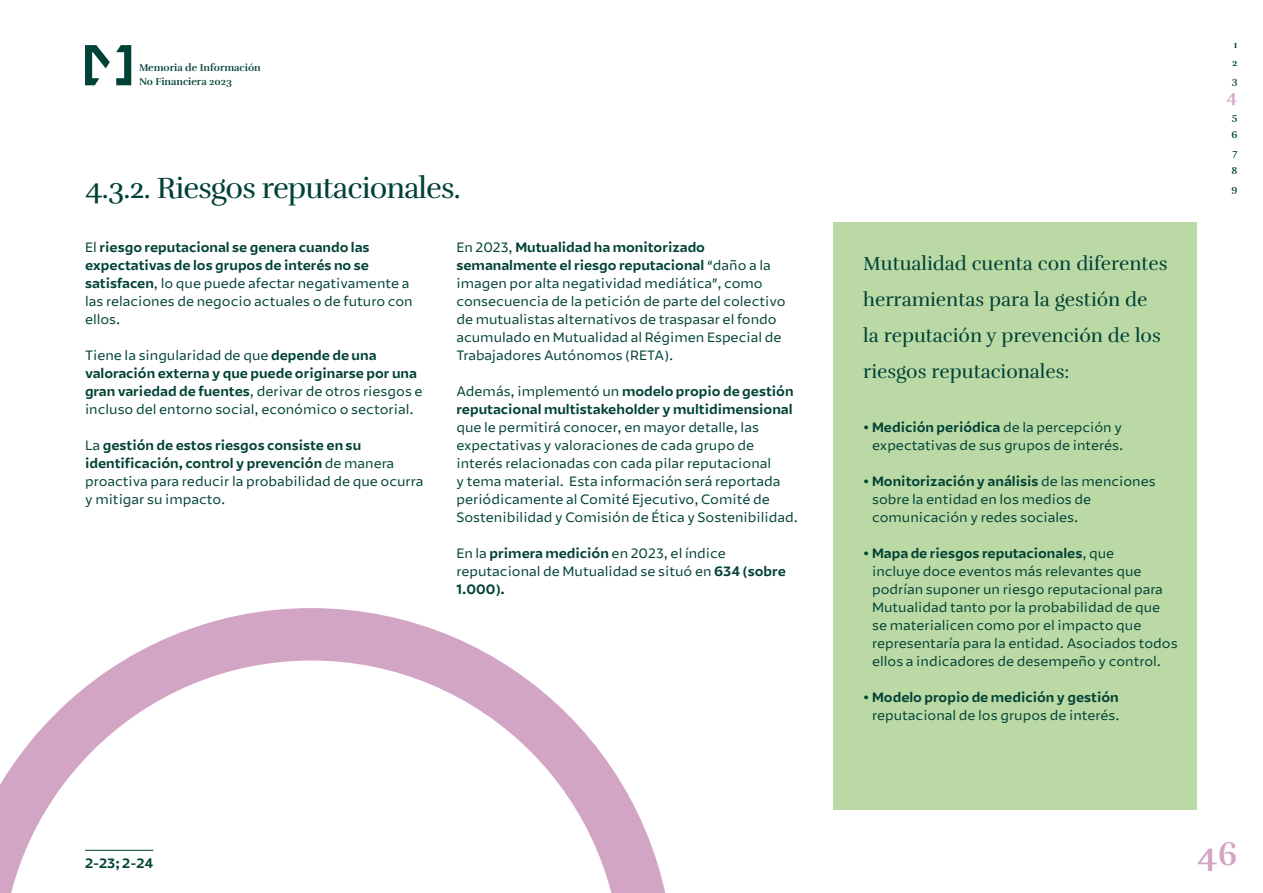
<style>
.page{position:relative;width:1263px;height:893px;background:#fff}
.page>*{position:absolute;margin:0;border:0;box-sizing:border-box;transform-origin:0 0}
.t1{font:700 33.45px "Rufina";color:#d2a5c5}
.t2{font:30px "Rufina";letter-spacing:-.03em;color:#004236}
.t3{font:19.5px/36px "Rufina";color:#004236}
.t4{font:700 18px "Rufina";color:#d2a5c5}
.t5{font:13.5px/18px "Mutualidad";color:#004236}
.t6{font:700 13.5px/18px "Mutualidad";color:#004236}
.t7{font:700 10.2px/18px "Rufina";color:#004236;text-align:justify}
.s1{font-weight:700}
.s2{font-weight:400}
</style>
<div class="page">
<svg style="left:116px;top:45px;width:15px;height:40px"></svg>
<svg style="left:85px;top:45px;width:25px;height:40px"></svg>
<div style="left:833px;top:223px;width:364px;height:586px;background:#bbd9a5"></div>
<svg style="left:0;top:608px;width:665px;height:285px"></svg>
<p class="t7" style="left:139px;top:61px;width:123px;line-height:14.1px">Memoria de Información<br>No Financiera 2023</p>
<h2 class="t2" style="left:85px;top:170px;width:377px">4.3.2. Riesgos reputacionales.</h2>
<p class="t5" style="left:85px;top:238px;width:329px">El <span class="s1">riesgo reputacional se genera cuando las expectativas de los grupos de interés no se satisfacen</span>, lo que puede afectar negativamente a las relaciones de negocio actuales o de futuro con ellos.</p>
<p class="t5" style="left:85px;top:346px;width:339px">Tiene la singularidad de que <span class="s1">depende de una valoración externa y que puede originarse por una gran variedad de fuentes</span>, derivar de otros riesgos e incluso del entorno social, económico o sectorial.</p>
<p class="t5" style="left:85px;top:436px;width:340px">La <span class="s1">gestión de estos riesgos consiste en su identificación, control y prevención</span> de manera proactiva para reducir la probabilidad de que ocurra y mitigar su impacto.</p>
<p class="t5" style="left:456px;top:238px;width:331px">En 2023, <span class="s1">Mutualidad ha monitorizado semanalmente el riesgo reputacional</span> “daño a la imagen por alta negatividad mediática”, como consecuencia de la petición de parte del colectivo de mutualistas alternativos de traspasar el fondo acumulado en Mutualidad al Régimen Especial de Trabajadores Autónomos (RETA).</p>
<p class="t6" style="left:456px;top:382px;width:339px"><span class="s2">Además, implementó un</span> modelo propio de gestión reputacional multistakeholder y multidimensional</p>
<p class="t5" style="left:456px;top:418px;width:343px">que le permitirá conocer, en mayor detalle, las expectativas y valoraciones de cada grupo de interés relacionadas con cada pilar reputacional<br>y tema material. Esta información será reportada periódicamente al Comité Ejecutivo, Comité de Sostenibilidad y Comisión de Ética y Sostenibilidad.</p>
<p class="t5" style="left:456px;top:544px;width:331px">En la <span class="s1">primera medición</span> en 2023, el índice reputacional de Mutualidad se situó en <span class="s1">634 (sobre<br>1.000).</span></p>
<p class="t6" style="left:85px;top:854px;width:70px">2-23; 2-24</p>
<h3 class="t3" style="left:863px;top:246px;width:306px">Mutualidad cuenta con diferentes herramientas para la gestión de la reputación y prevención de los riesgos reputacionales:</h3>
<p class="t5" style="left:863px;top:418px;width:262px;text-align:right">• <span class="s1">Medición periódica</span> de la percepción y expectativas de sus grupos de interés.</p>
<p class="t5" style="left:872px;top:472px;width:285px;text-indent:-9px">• <span class="s1">Monitorización y análisis</span> de las menciones sobre la entidad en los medios de comunicación y redes sociales.</p>
<p class="t5" style="left:872px;top:544px;width:307px;text-indent:-9px">• <span class="s1">Mapa de riesgos reputacionales</span>, que<br>incluye doce eventos más relevantes que podrían suponer un riesgo reputacional para Mutualidad tanto por la probabilidad de que se materialicen como por el impacto que representaría para la entidad. Asociados todos ellos a indicadores de desempeño y control.</p>
<p class="t5" style="left:863px;top:688px;width:258px;text-align:right">• <span class="s1">Modelo propio de medición y gestión </span>reputacional de los grupos de interés.</p>
<p class="t7" style="left:1232px;top:36px;width:7px">1<br>2<br>3</p>
<h3 class="t4" style="left:1226px;top:85px;width:12px">4</h3>
<p class="t7" style="left:1231px;top:108px;width:8px">5<br>6<br>7<br>8<br>9</p>
<h1 class="t1" style="left:1197px;top:833px;width:42px">46</h1>
</div>
